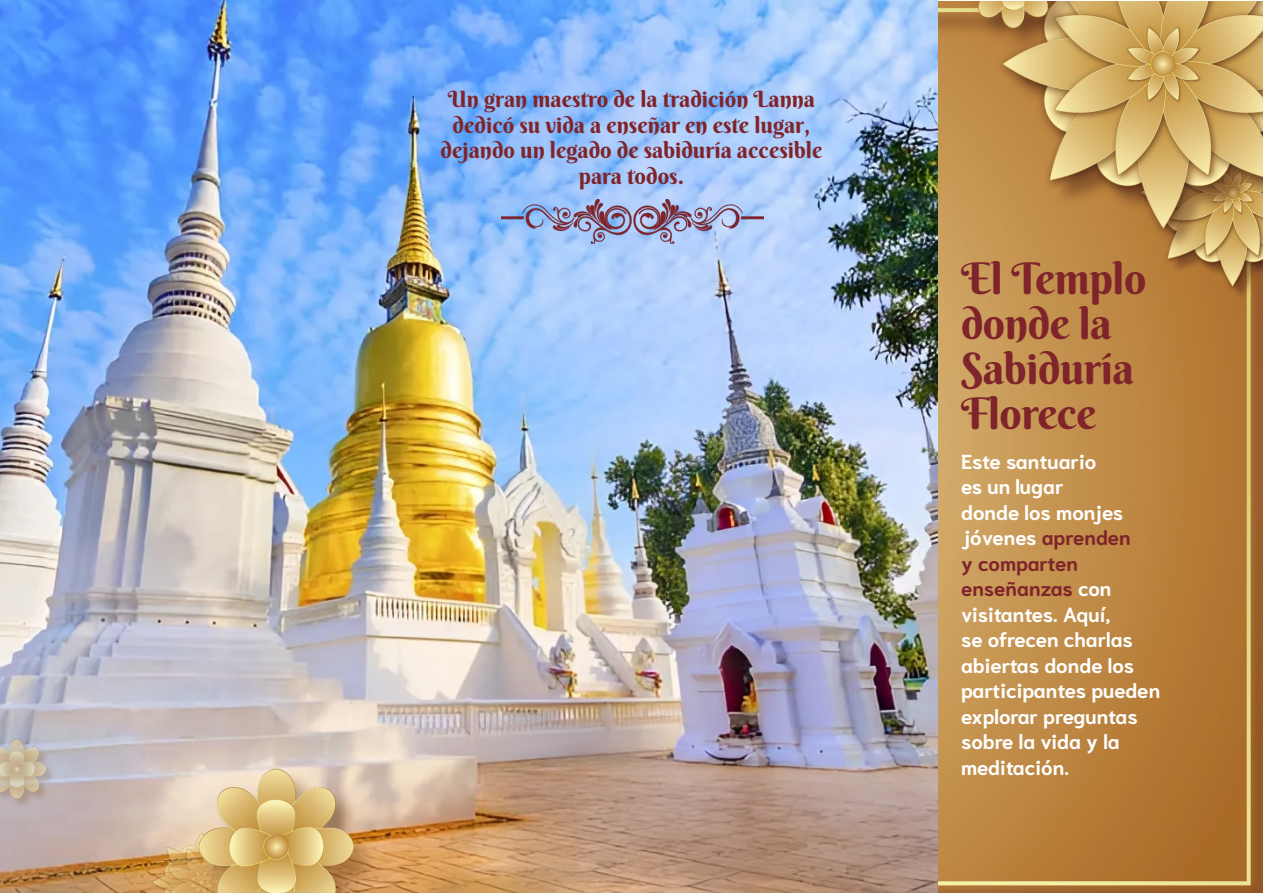
<style>
.page{position:relative;width:1263px;height:893px;background:#fff}
.page>*{position:absolute;margin:0;border:0;box-sizing:border-box;transform-origin:0 0}
.Títulos_lugares{font:43.5px/45px "Berkshire Swash";letter-spacing:-.01em;color:#7f242a}
.Destacados{font:22.5px/25.5px "Berkshire Swash";color:#7f242a;text-align:center}
.Textos{font:700 20.25px/25.5px "Niramit";color:#fff}
.s1{color:#7f242a}
</style>
<div class="page">
<img style="left:937px;top:1px;width:326px;height:892px">
<img style="left:0;top:0;width:937px;height:893px">
<img style="left:0;top:736px;width:385px;height:157px">
<img style="left:502px;top:200px;width:261px;height:43px">
<p class="Destacados" style="left:440px;top:86px;width:384px">Un gran maestro de la tradición Lanna dedicó su vida a enseñar en este lugar, dejando un legado de sabiduría accesible para todos.</p>
<p class="Títulos_lugares" style="left:961px;top:256px;width:187px">El Templo donde la<br>Sabiduría<br>Florece</p>
<p class="Textos" style="left:961px;top:449px;width:201px">Este santuario<br>es un lugar<br>donde los monjes jóvenes <span class="s1">aprenden<br>y comparten enseñanzas</span> con visitantes. Aquí,<br>se ofrecen charlas abiertas donde los participantes pueden explorar preguntas sobre la vida y la meditación.</p>
</div>
